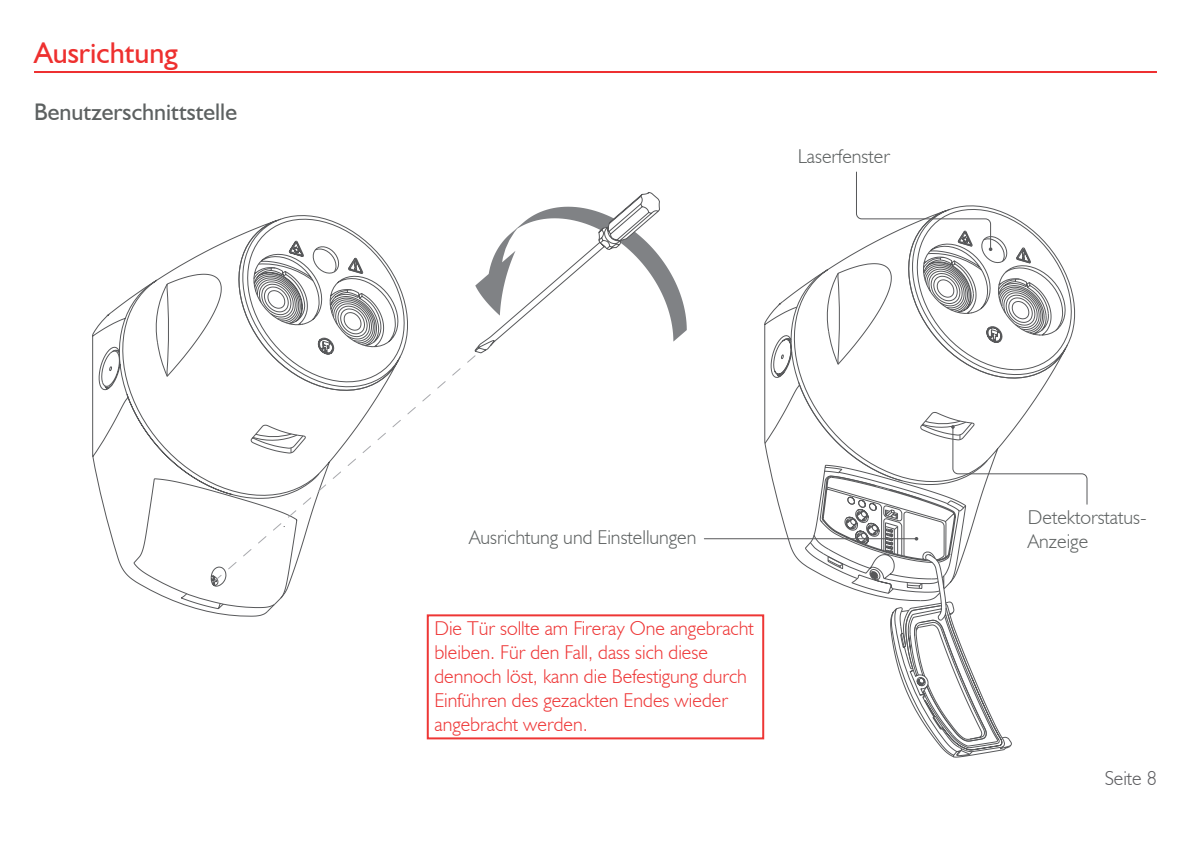
<style>
.page{position:relative;width:1191px;height:842px;background:#fff}
.page>*{position:absolute;margin:0;border:0;box-sizing:border-box;transform-origin:0 0}
.t1{font:30px "Humanist 521 BT";color:#ee302f}
.t2{font:24px "Humanist 521 BT";color:#5d6161}
.t3{font:300 20px/24px "Humanist 521 BT";color:#ee3636}
.t4{font:300 20px "Humanist 521 BT";color:#5d6161}
.t5{font:300 20px "Humanist 521 BT";color:#5c5c5f}
</style>
<div class="page">
<hr style="left:34px;top:71px;width:1123px;height:2px;background:#ee3031">
<svg style="left:788px;top:540px;width:224px;height:216px"></svg>
<svg style="left:704px;top:171px;width:384px;height:369px"></svg>
<svg style="left:914px;top:537px;width:4px;height:4px"></svg>
<svg style="left:951px;top:425px;width:3px;height:4px"></svg>
<svg style="left:988px;top:247px;width:4px;height:4px"></svg>
<div style="left:427px;top:614px;width:337px;height:125px;border:2px solid #ee3635"></div>
<svg style="left:92px;top:322px;width:175px;height:295px"></svg>
<svg style="left:101px;top:215px;width:307px;height:398px"></svg>
<svg style="left:212px;top:355px;width:264px;height:228px"></svg>
<svg style="left:474px;top:192px;width:213px;height:162px"></svg>
<p class="t1" style="left:34px;top:35px;width:145px">Ausrichtung</p>
<p class="t2" style="left:34px;top:97px;width:204px">Benutzerschnittstelle</p>
<p class="t4" style="left:797px;top:144px;width:94px">Laserfenster</p>
<p class="t4" style="left:469px;top:525px;width:229px">Ausrichtung und Einstellungen</p>
<p class="t3" style="left:434px;top:615px;width:321px">Die Tür sollte am Fireray One angebracht bleiben. Für den Fall, dass sich diese dennoch löst, kann die Befestigung durch Einführen des gezackten Endes wieder angebracht werden.</p>
<p class="t4" style="left:1028px;top:505px;width:120px">Detektorstatus-</p>
<p class="t4" style="left:1028px;top:529px;width:62px">Anzeige</p>
<p class="t5" style="left:1104px;top:766px;width:54px">Seite 8</p>
</div>
